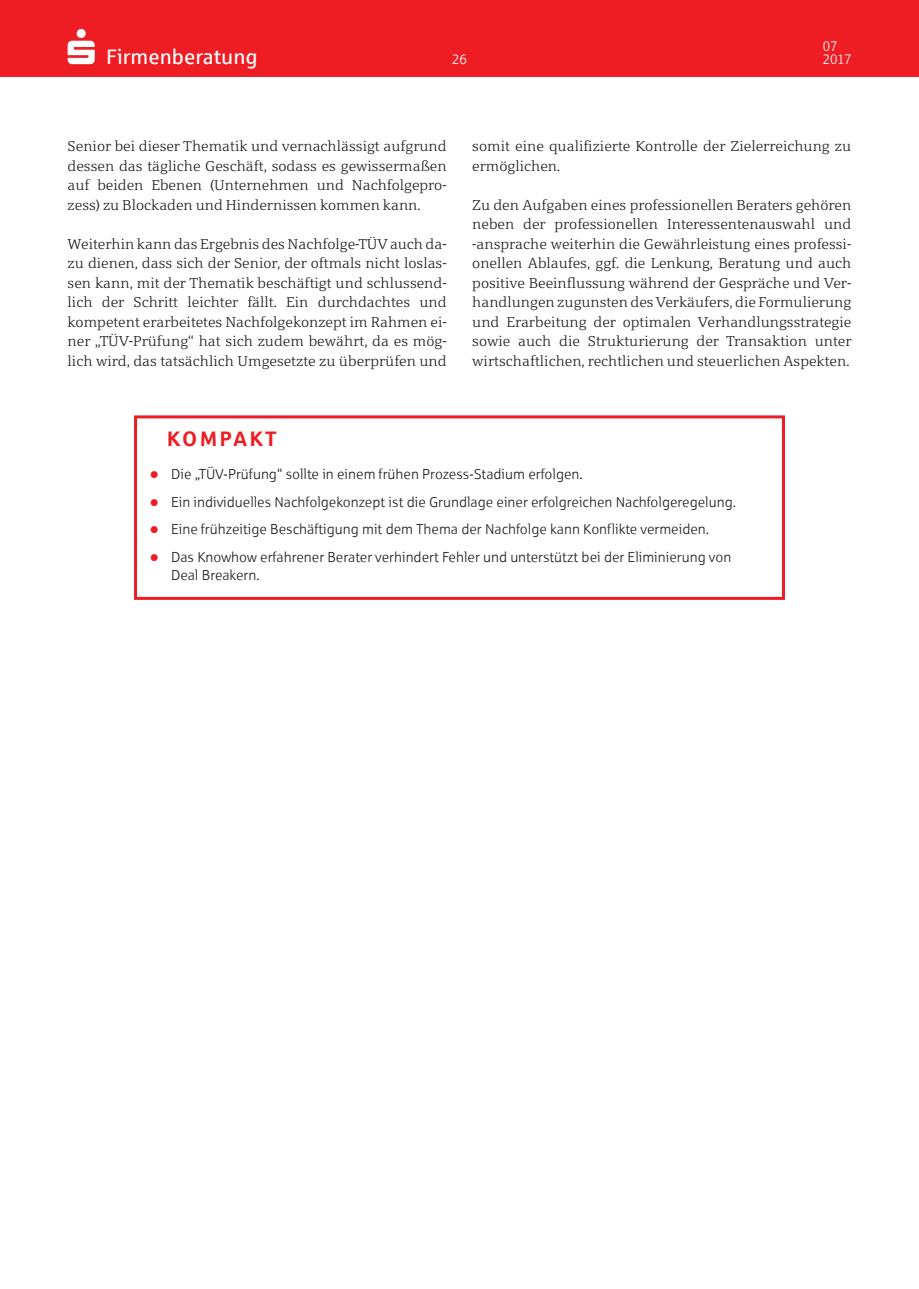
<style>
.page{position:relative;width:919px;height:1289px;background:#fff}
.page>*{position:absolute;margin:0;border:0;box-sizing:border-box;transform-origin:0 0}
.t1{font:700 21px "Sparkasse Rg";letter-spacing:.1em;color:#ee1d23}
.t2{font:20.85px "Sparkasse Rg";color:#fff}
.t3{font:14.25px/19.5px "Sparkasse Serif Lt";color:#231f20;text-align:justify}
.t4{font:14.25px/27.6px "Sparkasse Lt";color:#231f20}
.t5{font:13.65px/13.5px "Sparkasse Lt";letter-spacing:-.015em;color:#fff}
.t6{font:13.5px "Sparkasse Lt";color:#fff}
</style>
<div class="page">
<div style="left:134px;top:415px;width:650px;height:185px;border:3px solid #ee1d23"></div>
<div style="left:0;top:0;width:918px;height:77px;background:#ee1d23"></div>
<svg style="left:68px;top:29px;width:27px;height:35px"></svg>
<h2 class="t2" style="left:106px;top:44px;width:153px">Firmenberatung</h2>
<p class="t6" style="left:452px;top:52px;width:16px">26</p>
<p class="t5" style="left:822px;top:39px;width:30px">07<br>2017</p>
<p class="t3" style="left:68px;top:136px;width:380px">Senior bei dieser Thematik und vernachlässigt aufgrund dessen das tägliche Geschäft, sodass es gewissermaßen auf beiden Ebenen (Unternehmen und Nachfolgepro&shy;zess) zu Blockaden und Hindernissen kommen kann.</p>
<p class="t3" style="left:68px;top:234px;width:380px">Weiterhin kann das Ergebnis des Nachfolge-TÜV auch da&shy;zu dienen, dass sich der Senior, der oftmals nicht loslas&shy;sen kann, mit der Thematik beschäftigt und schlussend&shy;lich der Schritt leichter fällt. Ein durchdachtes und kompetent erarbeitetes Nachfolgekonzept im Rahmen ei&shy;ner „TÜV-Prüfung“ hat sich zudem bewährt, da es mög&shy;lich wird, das tatsächlich Umgesetzte zu überprüfen und</p>
<p class="t3" style="left:472px;top:136px;width:380px">somit eine qualifizierte Kontrolle der Zielerreichung zu ermöglichen.</p>
<p class="t3" style="left:472px;top:195px;width:381px">Zu den Aufgaben eines professionellen Beraters gehören neben der professionellen Interessentenauswahl und -ansprache weiterhin die Gewährleistung eines professi&shy;onellen Ablaufes, ggf. die Lenkung, Beratung und auch positive Beeinflussung während der Gespräche und Ver&shy;handlungen zugunsten des Verkäufers, die Formulierung und Erarbeitung der optimalen Verhandlungsstrategie sowie auch die Strukturierung der Transaktion unter wirtschaftlichen, rechtlichen und steuerlichen Aspekten.</p>
<h1 class="t1" style="left:167px;top:425px;width:111px">KOMPAKT</h1>
<p class="t4" style="left:171px;top:460px;width:566px">Die „TÜV-Prüfung“ sollte in einem frühen Prozess-Stadium erfolgen.<br>Ein individuelles Nachfolgekonzept ist die Grundlage einer erfolgreichen Nachfolgeregelung.<br>Eine frühzeitige Beschäftigung mit dem Thema der Nachfolge kann Konflikte vermeiden.<br>Das Knowhow erfahrener Berater verhindert Fehler und unterstützt bei der Eliminierung von</p>
<p class="t4" style="left:171px;top:561px;width:90px">Deal Breakern.</p>
</div>
